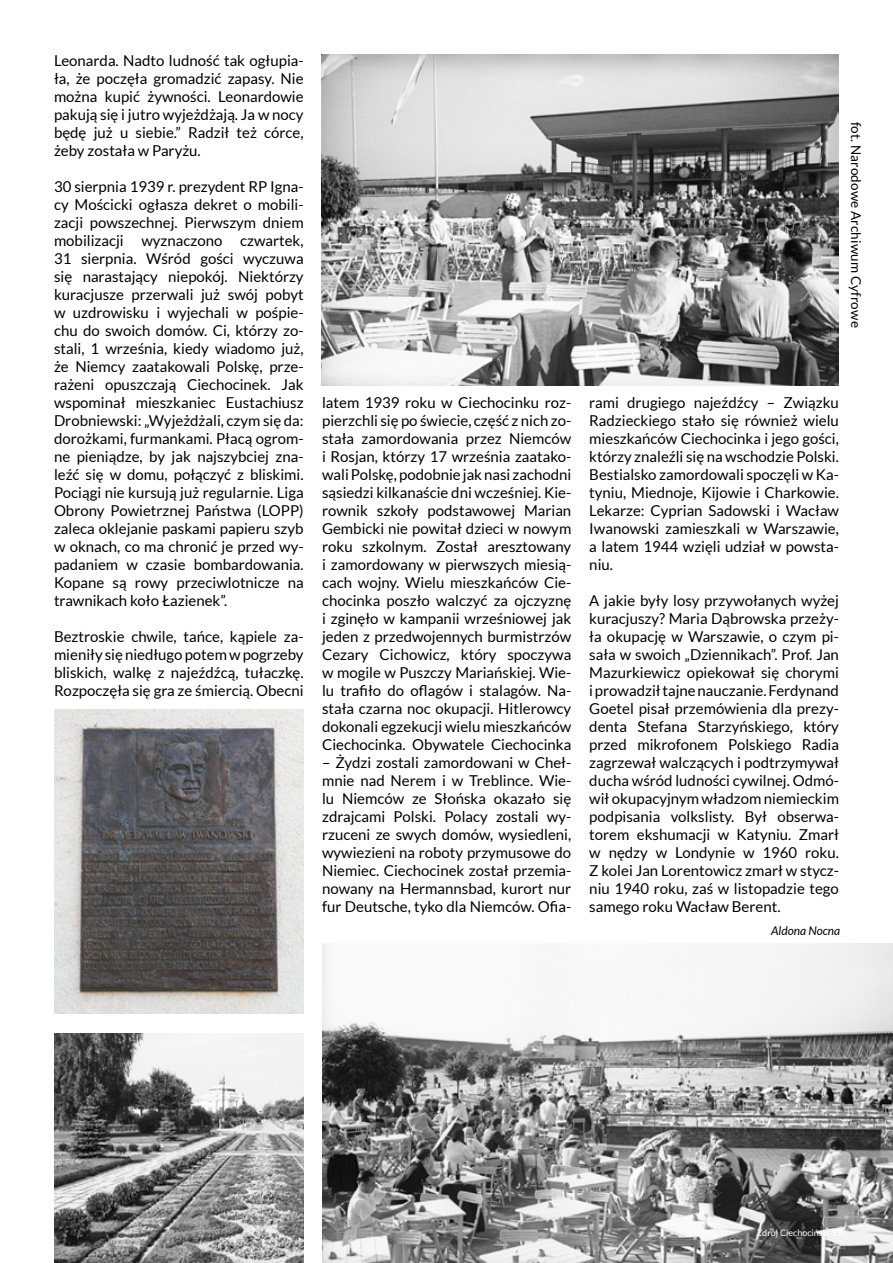
<style>
.page{position:relative;width:893px;height:1263px;background:#fff}
.page>*{position:absolute;margin:0;border:0;box-sizing:border-box;transform-origin:0 0}
.t1{font:15px/18px "Lato";color:#000;text-align:justify}
.t2{font:13.5px "Lato";letter-spacing:.01em;color:#000}
.t3{font:italic 12px "Lato";color:#000}
.t4{font:9px "Lato";color:#fff}
.s1{font-weight:700}
</style>
<div class="page">
<img style="left:322px;top:54px;width:517px;height:332px">
<img style="left:322px;top:944px;width:571px;height:319px">
<img style="left:54px;top:710px;width:250px;height:303px">
<img style="left:54px;top:1034px;width:250px;height:229px">
<p class="t1" style="left:54px;top:52px;width:251px">Leonarda. Nadto ludność tak ogłupia&shy;ła, że poczęła gromadzić zapasy. Nie można kupić żywności. Leonardowie pakują się i jutro wyjeżdżają. Ja w nocy będę już u siebie.” Radził też córce, żeby została w Paryżu.</p>
<p class="t1" style="left:54px;top:178px;width:251px">30 sierpnia 1939 r. prezydent RP Igna&shy;cy Mościcki ogłasza dekret o mobili&shy;zacji powszechnej. Pierwszym dniem mobilizacji wyznaczono czwartek, 31 sierpnia. Wśród gości wyczuwa się narastający niepokój. Niektórzy kuracjusze przerwali już swój pobyt w uzdrowisku i wyjechali w pośpie&shy;chu do swoich domów. Ci, którzy zo&shy;stali, 1 września, kiedy wiadomo już, że Niemcy zaatakowali Polskę, prze&shy;rażeni opuszczają Ciechocinek. Jak wspominał mieszkaniec Eustachiusz Drobniewski: „Wyjeżdżali, czym się da: dorożkami, furmankami. Płacą ogrom&shy;ne pieniądze, by jak najszybciej zna&shy;leźć się w domu, połączyć z bliskimi.<br>Pociągi nie kursują już regularnie. Liga Obrony Powietrznej Państwa (LOPP) zaleca oklejanie paskami papieru szyb w oknach, co ma chronić je przed wy&shy;padaniem w czasie bombardowania.<br>Kopane są rowy przeciwlotnicze na trawnikach koło Łazienek”.</p>
<p class="t1" style="left:54px;top:628px;width:251px">Beztroskie chwile, tańce, kąpiele za&shy;mieniły się niedługo potem w pogrzeby bliskich, walkę z najeźdźcą, tułaczkę.<br>Rozpoczęła się gra ze śmiercią. Obecni</p>
<p class="t1" style="left:322px;top:394px;width:251px">latem 1939 roku w Ciechocinku roz&shy;pierzchli się po świecie, część z nich zo&shy;stała zamordowania przez Niemców i Rosjan, którzy 17 września zaatako&shy;wali Polskę, podobnie jak nasi zachodni sąsiedzi kilkanaście dni wcześniej. Kie&shy;rownik szkoły podstawowej Marian Gembicki nie powitał dzieci w nowym roku szkolnym. Został aresztowany i zamordowany w pierwszych miesią&shy;cach wojny. Wielu mieszkańców Cie&shy;chocinka poszło walczyć za ojczyznę i zginęło w kampanii wrześniowej jak jeden z przedwojennych burmistrzów Cezary Cichowicz, który spoczywa w mogile w Puszczy Mariańskiej. Wie&shy;lu trafiło do oflagów i stalagów. Na&shy;stała czarna noc okupacji. Hitlerowcy dokonali egzekucji wielu mieszkańców Ciechocinka. Obywatele Ciechocinka</p>
<p class="t1" style="left:322px;top:754px;width:251px">– Żydzi zostali zamordowani w Cheł&shy;mnie nad Nerem i w Treblince. Wie&shy;lu Niemców ze Słońska okazało się zdrajcami Polski. Polacy zostali wy&shy;rzuceni ze swych domów, wysiedleni, wywiezieni na roboty przymusowe do Niemiec. Ciechocinek został przemia&shy;nowany na Hermannsbad, kurort nur fur Deutsche, tyko dla Niemców. Ofia-</p>
<p class="t2" style="left:864px;top:122px;width:208px;rotate:90deg">fot. Narodowe Archiwum Cyfrowe</p>
<p class="t1" style="left:589px;top:394px;width:251px">rami drugiego najeźdźcy – Związku Radzieckiego stało się również wielu mieszkańców Ciechocinka i jego gości, którzy znaleźli się na wschodzie Polski.<br>Bestialsko zamordowali spoczęli w Ka&shy;tyniu, Miednoje, Kijowie i Charkowie.<br>Lekarze: Cyprian Sadowski i Wacław Iwanowski zamieszkali w Warszawie, a latem 1944 wzięli udział w powsta&shy;niu.</p>
<p class="t1" style="left:589px;top:592px;width:251px">A jakie były losy przywołanych wyżej kuracjuszy? Maria Dąbrowska przeży&shy;ła okupację w Warszawie, o czym pi&shy;sała w swoich „Dziennikach”. Prof. Jan Mazurkiewicz opiekował się chorymi i prowadził tajne nauczanie. Ferdynand Goetel pisał przemówienia dla prezy&shy;denta Stefana Starzyńskiego, który przed mikrofonem Polskiego Radia zagrzewał walczących i podtrzymywał ducha wśród ludności cywilnej. Odmó&shy;wił okupacyjnym władzom niemieckim podpisania volkslisty. Był obserwa&shy;torem ekshumacji w Katyniu. Zmarł w nędzy w Londynie w 1960 roku.<br>Z kolei Jan Lorentowicz zmarł w stycz&shy;niu 1940 roku, zaś w listopadzie tego samego roku Wacław Berent.</p>
<p class="t3" style="left:771px;top:924px;width:71px">Aldona Nocna</p>
<p class="t4" style="left:757px;top:1228px;width:87px">Zdrój Ciechociński <span class="s1">19</span></p>
</div>
